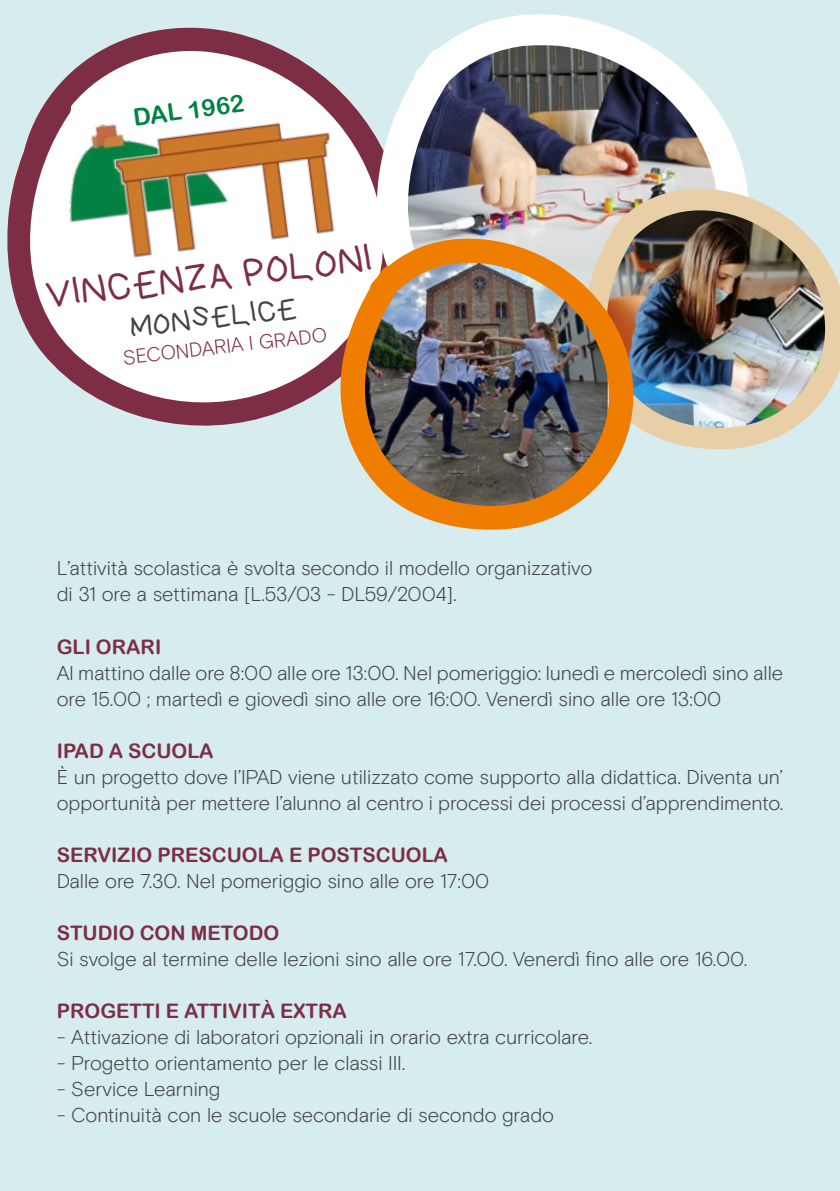
<style>
.page{position:relative;width:840px;height:1191px;background:#fff}
.page>*{position:absolute;margin:0;border:0;box-sizing:border-box;transform-origin:0 0}
.t1{font:41px "kindergarten";color:#7d2e45}
.t2{font:31.6px "kindergarten";color:#424445}
.t3{font:24px "Arial Rounded MT Bold";color:#008242}
.t4{font:300 20px/26px "Basis Grotesque Pro";color:#424445}
.t5{font:20px "Arial Rounded MT Bold";color:#7d2e45}
.t6{font:300 20px "Basis Grotesque Pro";color:#7d2e45}
</style>
<div class="page">
<div style="left:0;top:0;width:839px;height:1191px;background:#d6ecee"></div>
<svg style="left:7px;top:27px;width:356px;height:399px;fill:#fff"></svg>
<img style="left:363px;top:14px;width:383px;height:212px">
<img style="left:575px;top:178px;width:264px;height:272px">
<img style="left:330px;top:226px;width:314px;height:304px">
<p class="t3" style="left:132px;top:103px;width:113px;rotate:-7deg">DAL 1962</p>
<h1 class="t1" style="left:43px;top:277px;width:330px;rotate:-6deg">VINCENZA POLONI</h1>
<h2 class="t2" style="left:128px;top:313px;width:170px;rotate:-6deg">MONSELICE</h2>
<p class="t6" style="left:122px;top:345px;width:207px;rotate:-6deg">SECONDARIA I GRADO</p>
<p class="t4" style="left:57px;top:555px;width:536px">L’attività scolastica è svolta secondo il modello organizzativo di 31 ore a settimana [L.53/03 - DL59/2004].</p>
<p class="t5" style="left:57px;top:634px;width:106px">GLI ORARI</p>
<p class="t4" style="left:57px;top:659px;width:727px">Al mattino dalle ore 8:00 alle ore 13:00. Nel pomeriggio: lunedì e mercoledì sino alle ore 15.00 ; martedì e giovedì sino alle ore 16:00. Venerdì sino alle ore 13:00</p>
<p class="t5" style="left:57px;top:738px;width:158px">IPAD A SCUOLA</p>
<p class="t4" style="left:57px;top:763px;width:727px">È un progetto dove l’IPAD viene utilizzato come supporto alla didattica. Diventa un’ opportunità per mettere l’alunno al centro i processi dei processi d’apprendimento.</p>
<p class="t5" style="left:57px;top:842px;width:392px">SERVIZIO PRESCUOLA E POSTSCUOLA</p>
<p class="t4" style="left:57px;top:867px;width:434px">Dalle ore 7.30. Nel pomeriggio sino alle ore 17:00</p>
<p class="t5" style="left:57px;top:920px;width:224px">STUDIO CON METODO</p>
<p class="t4" style="left:57px;top:945px;width:691px">Si svolge al termine delle lezioni sino alle ore 17.00. Venerdì fino alle ore 16.00.</p>
<p class="t5" style="left:57px;top:998px;width:291px">PROGETTI E ATTIVITÀ EXTRA</p>
<p class="t4" style="left:57px;top:1023px;width:537px">- Attivazione di laboratori opzionali in orario extra curricolare.</p>
<p class="t4" style="left:57px;top:1049px;width:350px">- Progetto orientamento per le classi III.</p>
<p class="t4" style="left:57px;top:1075px;width:165px">- Service Learning</p>
<p class="t4" style="left:57px;top:1101px;width:498px">- Continuità con le scuole secondarie di secondo grado</p>
</div>
